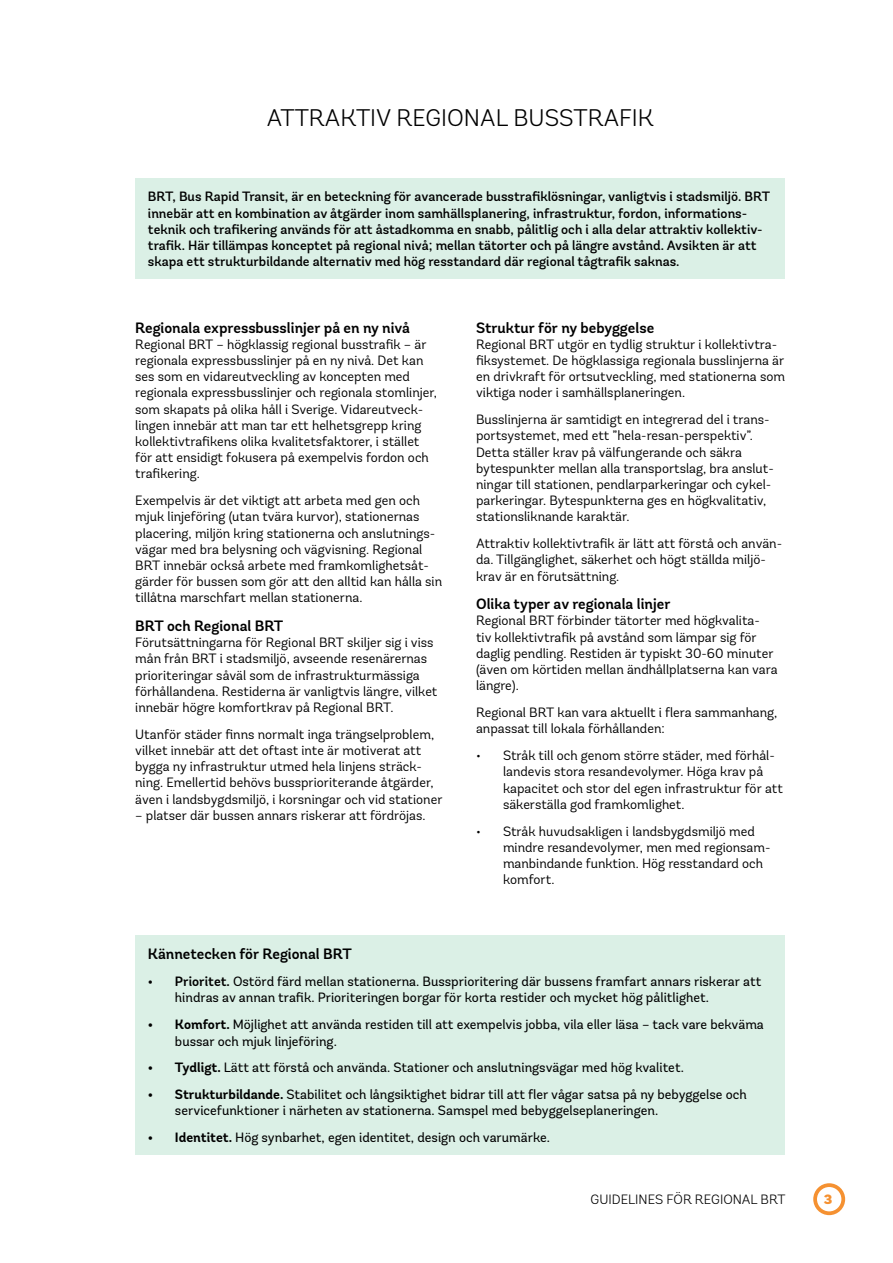
<style>
.page{position:relative;width:893px;height:1263px;background:#fff}
.page>*{position:absolute;margin:0;border:0;box-sizing:border-box;transform-origin:0 0}
.t1{font:300 24px "Andes Rounded";color:#000}
.t2{font:600 15px "Andes Rounded";color:#000}
.t3{font:13.5px/16.2px "Andes Rounded";color:#000}
.t4{font:13.5px/16.2px "Andes Rounded";color:#000}
.t5{font:500 13.5px/16.2px "Andes Rounded";color:#000}
.t6{font:300 13.5px "Andes Rounded";color:#000}
.t7{font:900 13.5px "Andes Rounded";color:#f59131}
.s1{font-weight:600}
.s2{font-weight:700}
</style>
<div class="page">
<div style="left:813px;top:1183px;width:32px;height:32px;border:4px solid #f59131;border-radius:50%"></div>
<div style="left:135px;top:179px;width:650px;height:100px;background:#dbf0e6"></div>
<div style="left:135px;top:935px;width:650px;height:220px;background:#dbf0e6"></div>
<h1 class="t1" style="left:267px;top:103px;width:389px">ATTRAKTIV REGIONAL BUSSTRAFIK</h1>
<p class="t5" style="left:148px;top:189px;width:624px">BRT, Bus Rapid Transit, är en beteckning för avancerade busstrafiklösningar, vanligtvis i stadsmiljö. BRT innebär att en kombination av åtgärder inom samhällsplanering, infrastruktur, fordon, informations&shy;teknik och trafikering används för att åstadkomma en snabb, pålitlig och i alla delar attraktiv kollektiv&shy;trafik. Här tillämpas konceptet på regional nivå; mellan tätorter och på längre avstånd. Avsikten är att skapa ett strukturbildande alternativ med hög resstandard där regional tågtrafik saknas.</p>
<p class="t2" style="left:135px;top:318px;width:276px">Regionala expressbusslinjer på en ny nivå</p>
<p class="t3" style="left:135px;top:336px;width:303px">Regional BRT – högklassig regional busstrafik – är regionala expressbusslinjer på en ny nivå. Det kan ses som en vidareutveckling av koncepten med regionala expressbusslinjer och regionala stomlinjer, som skapats på olika håll i Sverige. Vidareutveck&shy;lingen innebär att man tar ett helhetsgrepp kring kollektivtrafikens olika kvalitetsfaktorer, i stället för att ensidigt fokusera på exempelvis fordon och trafikering.</p>
<p class="t3" style="left:135px;top:492px;width:308px">Exempelvis är det viktigt att arbeta med gen och mjuk linjeföring (utan tvära kurvor), stationernas placering, miljön kring stationerna och anslutnings&shy;vägar med bra belysning och vägvisning. Regional BRT innebär också arbete med framkomlighetsåt&shy;gärder för bussen som gör att den alltid kan hålla sin tillåtna marschfart mellan stationerna.</p>
<p class="t2" style="left:135px;top:616px;width:150px">BRT och Regional BRT</p>
<p class="t3" style="left:135px;top:634px;width:304px">Förutsättningarna för Regional BRT skiljer sig i viss mån från BRT i stadsmiljö, avseende resenärernas prioriteringar såväl som de infrastrukturmässiga förhållandena. Restiderna är vanligtvis längre, vilket innebär högre komfortkrav på Regional BRT.</p>
<p class="t3" style="left:135px;top:726px;width:309px">Utanför städer finns normalt inga trängselproblem, vilket innebär att det oftast inte är motiverat att bygga ny infrastruktur utmed hela linjens sträck&shy;ning. Emellertid behövs bussprioriterande åtgärder, även i landsbygdsmiljö, i korsningar och vid stationer</p>
<p class="t3" style="left:135px;top:807px;width:292px">– platser där bussen annars riskerar att fördröjas.</p>
<p class="t2" style="left:476px;top:318px;width:180px">Struktur för ny bebyggelse</p>
<p class="t3" style="left:476px;top:336px;width:310px">Regional BRT utgör en tydlig struktur i kollektivtra&shy;fiksystemet. De högklassiga regionala busslinjerna är en drivkraft för ortsutveckling, med stationerna som viktiga noder i samhällsplaneringen.</p>
<p class="t3" style="left:476px;top:411px;width:299px">Busslinjerna är samtidigt en integrerad del i trans&shy;portsystemet, med ett ”hela-resan-perspektiv”.<br>Detta ställer krav på välfungerande och säkra bytespunkter mellan alla transportslag, bra anslut&shy;ningar till stationen, pendlarparkeringar och cykel&shy;parkeringar. Bytespunkterna ges en högkvalitativ, stationsliknande karaktär.</p>
<p class="t3" style="left:476px;top:535px;width:308px">Attraktiv kollektivtrafik är lätt att förstå och använ&shy;da. Tillgänglighet, säkerhet och högt ställda miljö&shy;krav är en förutsättning.</p>
<p class="t2" style="left:476px;top:595px;width:196px">Olika typer av regionala linjer</p>
<p class="t3" style="left:476px;top:613px;width:303px">Regional BRT förbinder tätorter med högkvalita&shy;tiv kollektivtrafik på avstånd som lämpar sig för daglig pendling. Restiden är typiskt 30-60 minuter (även om körtiden mellan ändhållplatserna kan vara längre).</p>
<p class="t3" style="left:476px;top:704px;width:303px">Regional BRT kan vara aktuellt i flera sammanhang, anpassat till lokala förhållanden:</p>
<p class="t3" style="left:503px;top:747px;width:281px;text-indent:-27px">• Stråk till och genom större städer, med förhål&shy;landevis stora resandevolymer. Höga krav på kapacitet och stor del egen infrastruktur för att säkerställa god framkomlighet.</p>
<p class="t3" style="left:503px;top:823px;width:269px;text-indent:-27px">• Stråk huvudsakligen i landsbygdsmiljö med mindre resandevolymer, men med regionsam&shy;manbindande funktion. Hög resstandard och komfort.</p>
<p class="t2" style="left:148px;top:945px;width:205px">Kännetecken för Regional BRT</p>
<p class="t4" style="left:175px;top:973px;width:588px;text-indent:-27px"><span class="s1">• Prioritet.</span> Ostörd färd mellan stationerna. Bussprioritering där bussens framfart annars riskerar att hindras av annan trafik. Prioriteringen borgar för korta restider och mycket hög pålitlighet.</p>
<p class="t4" style="left:175px;top:1017px;width:590px;text-indent:-27px"><span class="s2">• Komfort.</span> Möjlighet att använda restiden till att exempelvis jobba, vila eller läsa – tack vare bekväma bussar och mjuk linjeföring.</p>
<p class="t4" style="left:148px;top:1060px;width:537px"><span class="s2">• Tydligt.</span> Lätt att förstå och använda. Stationer och anslutningsvägar med hög kvalitet.</p>
<p class="t4" style="left:175px;top:1086px;width:573px;text-indent:-27px"><span class="s2">• Strukturbildande.</span> Stabilitet och långsiktighet bidrar till att fler vågar satsa på ny bebyggelse och servicefunktioner i närheten av stationerna. Samspel med bebyggelseplaneringen.</p>
<p class="t4" style="left:148px;top:1129px;width:404px"><span class="s2">• Identitet.</span> Hög synbarhet, egen identitet, design och varumärke.</p>
<p class="t6" style="left:590px;top:1191px;width:196px">GUIDELINES FÖR REGIONAL BRT</p>
<p class="t7" style="left:824px;top:1191px;width:10px">3</p>
</div>
